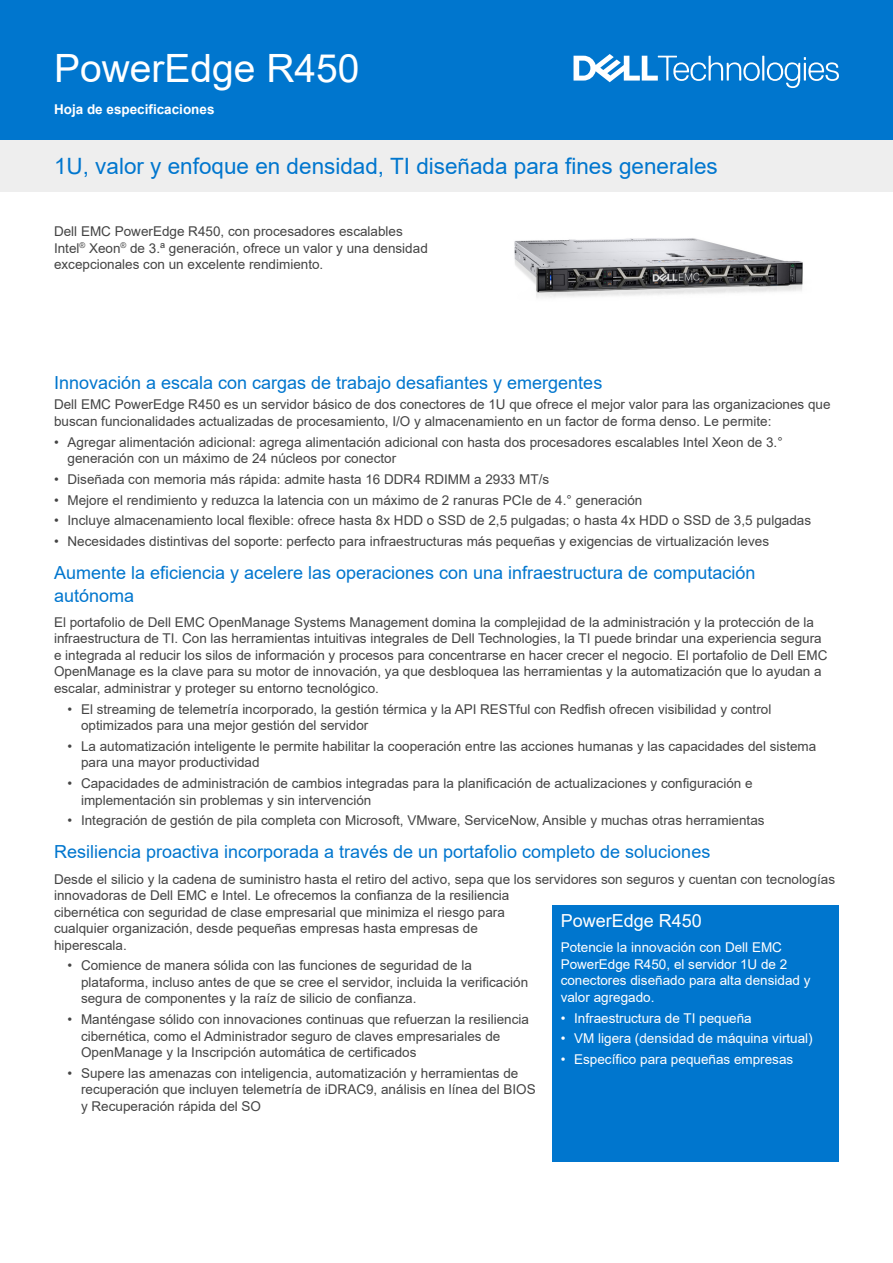
<style>
.page{position:relative;width:893px;height:1263px;background:#fff}
.page>*{position:absolute;margin:0;border:0;box-sizing:border-box;transform-origin:0 0}
.Document_Title{font:39px "Arial";color:#fff}
.Title_Tagline{font:22.5px "Arial";color:#0076ce}
.Heading_2{font:18px/22.5px "Arial";color:#0076ce}
.Body_Text{font:18px "Arial";color:#0076ce}
.Side_Box_Heading{font:18px "Arial";color:#fff}
.Body_Text-2{font:13.5px/16.5px "Arial";color:#444}
.Side_box_Body_Text{font:13.5px/16.5px "Arial";color:#fff}
.Guide_text_Banner{font:700 13.5px "Arial";color:#fff}
</style>
<div class="page">
<div style="left:0;top:0;width:893px;height:141px;background:#0076ce"></div>
<div style="left:0;top:141px;width:893px;height:51px;background:#eee"></div>
<div style="left:552px;top:906px;width:287px;height:256px;background:#0076ce"></div>
<img style="left:514px;top:238px;width:289px;height:60px">
<svg style="left:573px;top:54px;width:266px;height:34px"></svg>
<p class="Document_Title" style="left:54px;top:42px;width:307px">PowerEdge R450</p>
<p class="Guide_text_Banner" style="left:54px;top:100px;width:162px">Hoja de especificaciones</p>
<p class="Title_Tagline" style="left:54px;top:151px;width:665px">1U, valor y enfoque en densidad, TI diseñada para fines generales</p>
<p class="Body_Text-2" style="left:54px;top:223px;width:375px">Dell EMC PowerEdge R450, con procesadores escalables<br>Intel<sup>®</sup> Xeon<sup>®</sup> de 3.ª generación, ofrece un valor y una densidad excepcionales con un excelente rendimiento.</p>
<p class="Body_Text" style="left:54px;top:370px;width:550px">Innovación a escala con cargas de trabajo desafiantes y emergentes</p>
<p class="Body_Text-2" style="left:54px;top:396px;width:778px">Dell EMC PowerEdge R450 es un servidor básico de dos conectores de 1U que ofrece el mejor valor para las organizaciones que buscan funcionalidades actualizadas de procesamiento, I/O y almacenamiento en un factor de forma denso. Le permite:</p>
<p class="Body_Text-2" style="left:68px;top:434px;width:717px;text-indent:-14px">• Agregar alimentación adicional: agrega alimentación adicional con hasta dos procesadores escalables Intel Xeon de 3.° generación con un máximo de 24 núcleos por conector</p>
<p class="Body_Text-2" style="left:54px;top:471px;width:497px">• Diseñada con memoria más rápida: admite hasta 16 DDR4 RDIMM a 2933 MT/s</p>
<p class="Body_Text-2" style="left:54px;top:492px;width:590px">• Mejore el rendimiento y reduzca la latencia con un máximo de 2 ranuras PCIe de 4.° generación</p>
<p class="Body_Text-2" style="left:54px;top:512px;width:759px">• Incluye almacenamiento local flexible: ofrece hasta 8x HDD o SSD de 2,5 pulgadas; o hasta 4x HDD o SSD de 3,5 pulgadas</p>
<p class="Body_Text-2" style="left:54px;top:533px;width:717px">• Necesidades distintivas del soporte: perfecto para infraestructuras más pequeñas y exigencias de virtualización leves</p>
<p class="Heading_2" style="left:54px;top:562px;width:703px">Aumente la eficiencia y acelere las operaciones con una infraestructura de computación autónoma</p>
<p class="Body_Text-2" style="left:54px;top:614px;width:775px">El portafolio de Dell EMC OpenManage Systems Management domina la complejidad de la administración y la protección de la infraestructura de TI. Con las herramientas intuitivas integrales de Dell Technologies, la TI puede brindar una experiencia segura e integrada al reducir los silos de información y procesos para concentrarse en hacer crecer el negocio. El portafolio de Dell EMC OpenManage es la clave para su motor de innovación, ya que desbloquea las herramientas y la automatización que lo ayudan a escalar, administrar y proteger su entorno tecnológico.</p>
<p class="Body_Text-2" style="left:81px;top:700px;width:692px;text-indent:-14px">• El streaming de telemetría incorporado, la gestión térmica y la API RESTful con Redfish ofrecen visibilidad y control optimizados para una mejor gestión del servidor</p>
<p class="Body_Text-2" style="left:81px;top:738px;width:737px;text-indent:-14px">• La automatización inteligente le permite habilitar la cooperación entre las acciones humanas y las capacidades del sistema para una mayor productividad</p>
<p class="Body_Text-2" style="left:81px;top:775px;width:673px;text-indent:-14px">• Capacidades de administración de cambios integradas para la planificación de actualizaciones y configuración e implementación sin problemas y sin intervención</p>
<p class="Body_Text-2" style="left:68px;top:812px;width:699px">• Integración de gestión de pila completa con Microsoft, VMware, ServiceNow, Ansible y muchas otras herramientas</p>
<p class="Heading_2" style="left:54px;top:841px;width:658px">Resiliencia proactiva incorporada a través de un portafolio completo de soluciones</p>
<p class="Body_Text-2" style="left:54px;top:870px;width:783px">Desde el silicio y la cadena de suministro hasta el retiro del activo, sepa que los servidores son seguros y cuentan con tecnologías innovadoras de Dell EMC e Intel. Le ofrecemos la confianza de la resiliencia<br>cibernética con seguridad de clase empresarial que minimiza el riesgo para<br>cualquier organización, desde pequeñas empresas hasta empresas de<br>hiperescala.</p>
<p class="Body_Text-2" style="left:81px;top:957px;width:449px;text-indent:-14px">• Comience de manera sólida con las funciones de seguridad de la plataforma, incluso antes de que se cree el servidor, incluida la verificación segura de componentes y la raíz de silicio de confianza.</p>
<p class="Body_Text-2" style="left:81px;top:1011px;width:449px;text-indent:-14px">• Manténgase sólido con innovaciones continuas que refuerzan la resiliencia cibernética, como el Administrador seguro de claves empresariales de<br>OpenManage y la Inscripción automática de certificados</p>
<p class="Body_Text-2" style="left:81px;top:1065px;width:456px;text-indent:-14px">• Supere las amenazas con inteligencia, automatización y herramientas de recuperación que incluyen telemetría de iDRAC9, análisis en línea del BIOS y Recuperación rápida del SO</p>
<p class="Side_Box_Heading" style="left:561px;top:909px;width:143px">PowerEdge R450</p>
<p class="Side_box_Body_Text" style="left:561px;top:939px;width:251px">Potencie la innovación con Dell EMC<br>PowerEdge R450, el servidor 1U de 2 conectores diseñado para alta densidad y valor agregado.</p>
<p class="Side_box_Body_Text" style="left:561px;top:1010px;width:193px">• Infraestructura de TI pequeña</p>
<p class="Side_box_Body_Text" style="left:561px;top:1030px;width:254px">• VM ligera (densidad de máquina virtual)</p>
<p class="Side_box_Body_Text" style="left:561px;top:1051px;width:234px">• Específico para pequeñas empresas</p>
</div>
